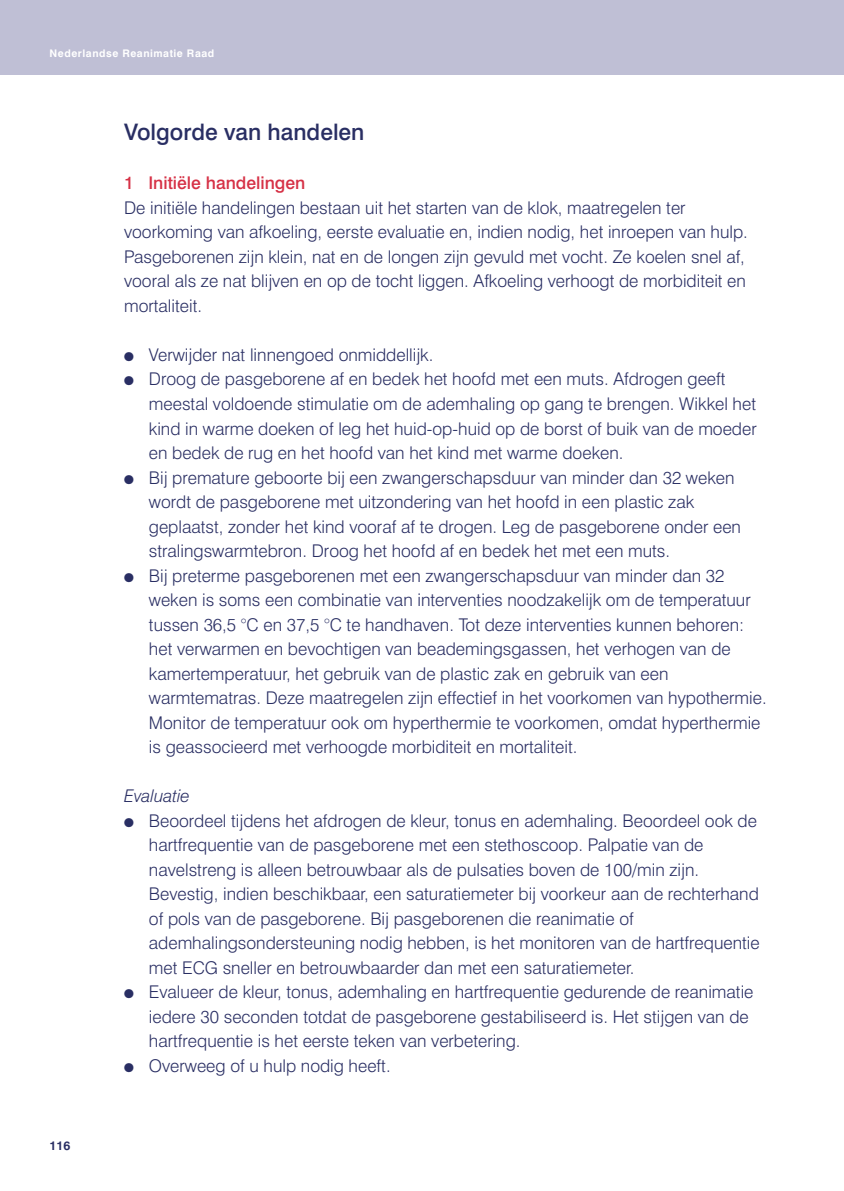
<style>
.page{position:relative;width:844px;height:1191px;background:#fff}
.page>*{position:absolute;margin:0;border:0;box-sizing:border-box;transform-origin:0 0}
.t1{font:500 22.75px "Swiss 721 BT";color:#292e63}
.t2{font:300 17.5px/24.5px "Swiss 721 BT";color:#292e63}
.t3{font:500 17.5px "Swiss 721 BT";color:#d63146}
.t4{font:italic 300 17.5px "Swiss 721 BT";color:#292e63}
.t5{font:700 12.25px "Swiss 721 BT";color:#292e63}
.t6{font:700 10.5px "Swiss 721 BT";letter-spacing:.05em;color:#fff}
.s1{font-family:"Monotype Sorts";font-weight:400;font-size:12.25px}
</style>
<div class="page">
<div style="left:0;top:0;width:843px;height:75px;background:#bfbfd5"></div>
<p class="t6" style="left:50px;top:50px;width:166px">Nederlandse Reanimatie Raad</p>
<p class="t5" style="left:50px;top:1141px;width:22px">116</p>
<h1 class="t1" style="left:124px;top:124px;width:242px">Volgorde van handelen</h1>
<p class="t3" style="left:124px;top:177px;width:183px">1 Initiële handelingen</p>
<p class="t2" style="left:124px;top:197px;width:625px">De initiële handelingen bestaan uit het starten van de klok, maatregelen ter voorkoming van afkoeling, eerste evaluatie en, indien nodig, het inroepen van hulp.<br>Pasgeborenen zijn klein, nat en de longen zijn gevuld met vocht. Ze koelen snel af, vooral als ze nat blijven en op de tocht liggen. Afkoeling verhoogt de morbiditeit en mortaliteit.</p>
<p class="t2" style="left:124px;top:344px;width:311px"><span class="s1">l</span> Verwijder nat linnengoed onmiddellijk.</p>
<p class="t2" style="left:124px;top:369px;width:603px"><span class="s1">l</span> Droog de pasgeborene af en bedek het hoofd met een muts. Afdrogen geeft</p>
<p class="t2" style="left:149px;top:393px;width:608px">meestal voldoende stimulatie om de ademhaling op gang te brengen. Wikkel het</p>
<p class="t2" style="left:149px;top:418px;width:609px">kind in warme doeken of leg het huid-op-huid op de borst of buik van de moeder</p>
<p class="t2" style="left:149px;top:442px;width:476px">en bedek de rug en het hoofd van het kind met warme doeken.</p>
<p class="t2" style="left:124px;top:467px;width:611px"><span class="s1">l</span> Bij premature geboorte bij een zwangerschapsduur van minder dan 32 weken</p>
<p class="t2" style="left:149px;top:491px;width:546px">wordt de pasgeborene met uitzondering van het hoofd in een plastic zak</p>
<p class="t2" style="left:149px;top:516px;width:593px">geplaatst, zonder het kind vooraf af te drogen. Leg de pasgeborene onder een</p>
<p class="t2" style="left:149px;top:540px;width:522px">stralingswarmtebron. Droog het hoofd af en bedek het met een muts.</p>
<p class="t2" style="left:124px;top:565px;width:601px"><span class="s1">l</span> Bij preterme pasgeborenen met een zwangerschapsduur van minder dan 32</p>
<p class="t2" style="left:149px;top:589px;width:603px">weken is soms een combinatie van interventies noodzakelijk om de temperatuur</p>
<p class="t2" style="left:149px;top:614px;width:596px">tussen 36,5 °C en 37,5 °C te handhaven. Tot deze interventies kunnen behoren:</p>
<p class="t2" style="left:149px;top:638px;width:583px">het verwarmen en bevochtigen van beademingsgassen, het verhogen van de</p>
<p class="t2" style="left:149px;top:663px;width:521px">kamertemperatuur, het gebruik van de plastic zak en gebruik van een</p>
<p class="t2" style="left:149px;top:687px;width:619px">warmtematras. Deze maatregelen zijn effectief in het voorkomen van hypothermie.</p>
<p class="t2" style="left:149px;top:712px;width:613px">Monitor de temperatuur ook om hyperthermie te voorkomen, omdat hyperthermie</p>
<p class="t2" style="left:149px;top:736px;width:430px">is geassocieerd met verhoogde morbiditeit en mortaliteit.</p>
<p class="t4" style="left:124px;top:789px;width:67px">Evaluatie</p>
<p class="t2" style="left:124px;top:810px;width:634px"><span class="s1">l</span> Beoordeel tijdens het afdrogen de kleur, tonus en ademhaling. Beoordeel ook de</p>
<p class="t2" style="left:149px;top:834px;width:556px">hartfrequentie van de pasgeborene met een stethoscoop. Palpatie van de</p>
<p class="t2" style="left:149px;top:859px;width:551px">navelstreng is alleen betrouwbaar als de pulsaties boven de 100/min zijn.</p>
<p class="t2" style="left:149px;top:883px;width:611px">Bevestig, indien beschikbaar, een saturatiemeter bij voorkeur aan de rechterhand</p>
<p class="t2" style="left:149px;top:908px;width:486px">of pols van de pasgeborene. Bij pasgeborenen die reanimatie of</p>
<p class="t2" style="left:149px;top:932px;width:612px">ademhalingsondersteuning nodig hebben, is het monitoren van de hartfrequentie</p>
<p class="t2" style="left:149px;top:957px;width:487px">met ECG sneller en betrouwbaarder dan met een saturatiemeter.</p>
<p class="t2" style="left:124px;top:981px;width:630px"><span class="s1">l</span> Evalueer de kleur, tonus, ademhaling en hartfrequentie gedurende de reanimatie</p>
<p class="t2" style="left:149px;top:1006px;width:601px">iedere 30 seconden totdat de pasgeborene gestabiliseerd is. Het stijgen van de</p>
<p class="t2" style="left:149px;top:1030px;width:373px">hartfrequentie is het eerste teken van verbetering.</p>
<p class="t2" style="left:124px;top:1055px;width:268px"><span class="s1">l</span> Overweeg of u hulp nodig heeft.</p>
</div>
